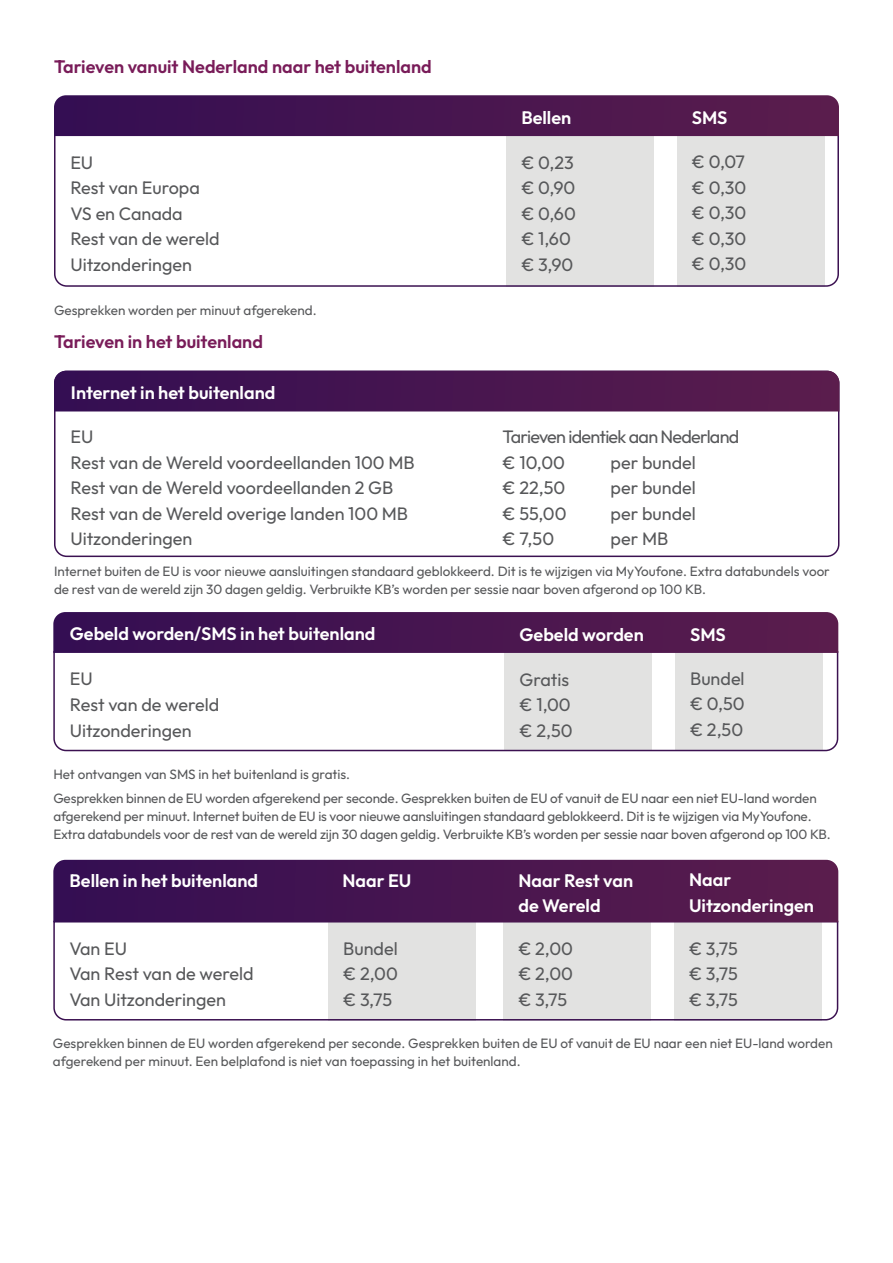
<style>
.page{position:relative;width:893px;height:1263px;background:#fff}
.page>*{position:absolute;margin:0;border:0;box-sizing:border-box;transform-origin:0 0}
.t1{font:18px "Outfit";color:#57585a}
.t2{font:600 18px/25.5px "Outfit";color:#fff}
.t3{font:600 18px "Outfit";color:#791c59}
.t4{font:18px "Outfit";letter-spacing:-.04em;color:#57585a}
.t5{font:13.5px/18px "Outfit";letter-spacing:-.01em;color:#57585a}
</style>
<div class="page">
<svg style="left:53px;top:920px;width:786px;height:101px"></svg>
<svg style="left:53px;top:860px;width:785px;height:62px;background:#47154f"></svg>
<svg style="left:53px;top:650px;width:786px;height:102px"></svg>
<svg style="left:53px;top:612px;width:785px;height:41px;background:#471650"></svg>
<svg style="left:54px;top:136px;width:785px;height:151px"></svg>
<svg style="left:54px;top:95px;width:785px;height:41px;background:#481751"></svg>
<div style="left:54px;top:371px;width:785px;height:186px;border:2px solid #3b1151;border-radius:12px"></div>
<svg style="left:54px;top:371px;width:785px;height:40px;background:#47154f"></svg>
<p class="t3" style="left:54px;top:57px;width:379px">Tarieven vanuit Nederland naar het buitenland</p>
<p class="t1" style="left:70px;top:152px;width:24px">EU</p>
<p class="t1" style="left:70px;top:178px;width:131px">Rest van Europa</p>
<p class="t1" style="left:70px;top:203px;width:114px">VS en Canada</p>
<p class="t1" style="left:70px;top:229px;width:151px">Rest van de wereld</p>
<p class="t1" style="left:70px;top:254px;width:123px">Uitzonderingen</p>
<p class="t5" style="left:54px;top:301px;width:264px">Gesprekken worden per minuut afgerekend.</p>
<p class="t3" style="left:54px;top:331px;width:210px">Tarieven in het buitenland</p>
<p class="t2" style="left:521px;top:105px;width:51px">Bellen</p>
<p class="t1" style="left:521px;top:152px;width:54px">€ 0,23</p>
<p class="t1" style="left:521px;top:178px;width:56px">€ 0,90</p>
<p class="t1" style="left:521px;top:203px;width:56px">€ 0,60</p>
<p class="t1" style="left:521px;top:229px;width:51px">€ 1,60</p>
<p class="t1" style="left:521px;top:254px;width:53px">€ 3,90</p>
<p class="t2" style="left:692px;top:105px;width:37px">SMS</p>
<p class="t1" style="left:692px;top:151px;width:55px">€ 0,07</p>
<p class="t1" style="left:692px;top:177px;width:56px">€ 0,30</p>
<p class="t1" style="left:692px;top:202px;width:56px">€ 0,30</p>
<p class="t1" style="left:692px;top:228px;width:56px">€ 0,30</p>
<p class="t1" style="left:692px;top:253px;width:56px">€ 0,30</p>
<p class="t2" style="left:71px;top:380px;width:206px">Internet in het buitenland</p>
<p class="t1" style="left:71px;top:427px;width:24px">EU</p>
<p class="t4" style="left:503px;top:427px;width:238px">Tarieven identiek aan Nederland</p>
<p class="t1" style="left:71px;top:452px;width:346px">Rest van de Wereld voordeellanden 100 MB</p>
<p class="t1" style="left:503px;top:452px;width:64px">€ 10,00</p>
<p class="t1" style="left:611px;top:452px;width:87px">per bundel</p>
<p class="t1" style="left:71px;top:478px;width:324px">Rest van de Wereld voordeellanden 2 GB</p>
<p class="t1" style="left:503px;top:478px;width:64px">€ 22,50</p>
<p class="t1" style="left:611px;top:478px;width:87px">per bundel</p>
<p class="t1" style="left:71px;top:503px;width:339px">Rest van de Wereld overige landen 100 MB</p>
<p class="t1" style="left:503px;top:503px;width:65px">€ 55,00</p>
<p class="t1" style="left:611px;top:503px;width:87px">per bundel</p>
<p class="t1" style="left:71px;top:529px;width:123px">Uitzonderingen</p>
<p class="t1" style="left:503px;top:529px;width:53px">€ 7,50</p>
<p class="t1" style="left:611px;top:529px;width:59px">per MB</p>
<p class="t5" style="left:54px;top:562px;width:777px">Internet buiten de EU is voor nieuwe aansluitingen standaard geblokkeerd. Dit is te wijzigen via MyYoufone. Extra databundels voor de rest van de wereld zijn 30 dagen geldig. Verbruikte KB’s worden per sessie naar boven afgerond op 100 KB.</p>
<p class="t2" style="left:70px;top:620px;width:307px">Gebeld worden/SMS in het buitenland</p>
<p class="t2" style="left:520px;top:621px;width:126px">Gebeld worden</p>
<p class="t2" style="left:690px;top:621px;width:37px">SMS</p>
<p class="t1" style="left:70px;top:669px;width:24px">EU</p>
<p class="t1" style="left:70px;top:694px;width:151px">Rest van de wereld</p>
<p class="t1" style="left:70px;top:720px;width:123px">Uitzonderingen</p>
<p class="t1" style="left:520px;top:669px;width:51px">Gratis</p>
<p class="t1" style="left:520px;top:694px;width:53px">€ 1,00</p>
<p class="t1" style="left:520px;top:720px;width:55px">€ 2,50</p>
<p class="t1" style="left:690px;top:668px;width:56px">Bundel</p>
<p class="t1" style="left:690px;top:694px;width:56px">€ 0,50</p>
<p class="t1" style="left:690px;top:719px;width:55px">€ 2,50</p>
<p class="t5" style="left:53px;top:765px;width:298px">Het ontvangen van SMS in het buitenland is gratis.</p>
<p class="t5" style="left:53px;top:789px;width:779px">Gesprekken binnen de EU worden afgerekend per seconde. Gesprekken buiten de EU of vanuit de EU naar een niet EU-land worden afgerekend per minuut. Internet buiten de EU is voor nieuwe aansluitingen standaard geblokkeerd. Dit is te wijzigen via MyYoufone.<br>Extra databundels voor de rest van de wereld zijn 30 dagen geldig. Verbruikte KB’s worden per sessie naar boven afgerond op 100 KB.</p>
<p class="t2" style="left:70px;top:868px;width:190px">Bellen in het buitenland</p>
<p class="t2" style="left:343px;top:868px;width:70px">Naar EU</p>
<p class="t2" style="left:518px;top:867px;width:116px">Naar Rest van de Wereld</p>
<p class="t2" style="left:689px;top:867px;width:44px">Naar</p>
<p class="t2" style="left:689px;top:893px;width:126px">Uitzonderingen</p>
<p class="t1" style="left:343px;top:938px;width:56px">Bundel</p>
<p class="t1" style="left:343px;top:963px;width:56px">€ 2,00</p>
<p class="t1" style="left:343px;top:989px;width:51px">€ 3,75</p>
<p class="t1" style="left:689px;top:938px;width:51px">€ 3,75</p>
<p class="t1" style="left:689px;top:963px;width:51px">€ 3,75</p>
<p class="t1" style="left:689px;top:989px;width:51px">€ 3,75</p>
<p class="t5" style="left:53px;top:1034px;width:781px">Gesprekken binnen de EU worden afgerekend per seconde. Gesprekken buiten de EU of vanuit de EU naar een niet EU-land worden afgerekend per minuut. Een belplafond is niet van toepassing in het buitenland.</p>
<p class="t1" style="left:518px;top:938px;width:56px">€ 2,00</p>
<p class="t1" style="left:518px;top:963px;width:56px">€ 2,00</p>
<p class="t1" style="left:518px;top:989px;width:51px">€ 3,75</p>
<p class="t1" style="left:70px;top:938px;width:59px">Van EU</p>
<p class="t1" style="left:70px;top:964px;width:186px">Van Rest van de wereld</p>
<p class="t1" style="left:70px;top:989px;width:158px">Van Uitzonderingen</p>
</div>
